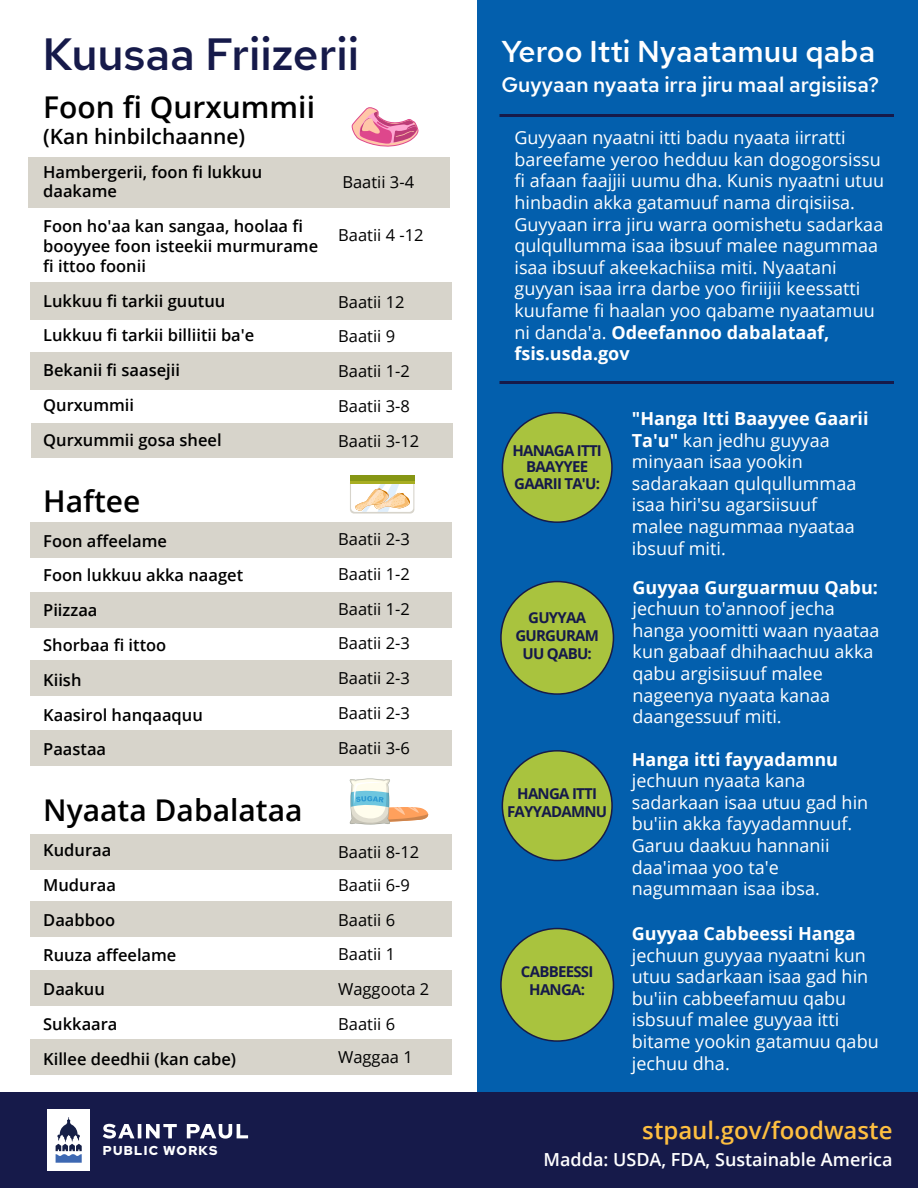
<style>
.page{position:relative;width:918px;height:1188px;background:#fff}
.page>*{position:absolute;margin:0;border:0;box-sizing:border-box;transform-origin:0 0}
.t1{font:500 45px "Red Hat Text";color:#161a4a}
.t2{font:600 30px "Open Sans";color:#000}
.t3{font:500 30px "Red Hat Text";color:#fff}
.t4{font:600 24px "Open Sans";color:#febf40}
.t5{font:500 21px "Red Hat Text";color:#fff}
.t6{font:600 21px "Open Sans";color:#000}
.t7{font:18px/21.6px "Open Sans";color:#fff}
.t8{font:700 18px "Open Sans";color:#fff}
.t9{font:600 18px "Open Sans";color:#fff}
.t10{font:600 16.5px/34.8px "Open Sans";color:#000}
.t11{font:16.5px/34.8px "Open Sans";color:#000}
.t12{font:700 15px/18px "Open Sans";letter-spacing:-.05em;color:#161a4a;text-align:center}
.t13{font:900 12.9px "Red Hat Display";letter-spacing:.1em;color:#fff}
.s1{font-weight:700}
</style>
<div class="page">
<div style="left:477px;top:0;width:441px;height:1188px;background:#035fad"></div>
<div style="left:0;top:1092px;width:918px;height:96px;background:#161a4a"></div>
<div style="left:47px;top:1109px;width:43px;height:62px;background:#fff"></div>
<svg style="left:56px;top:1117px;width:26px;height:46px"></svg>
<svg style="left:103px;top:1124px;width:145px;height:15px"></svg>
<div style="left:502px;top:413px;width:110px;height:109px;background:#a9c33e;border-radius:50%"></div>
<div style="left:502px;top:412px;width:111px;height:111px;border:2px solid #161a4a;border-radius:50%"></div>
<div style="left:501px;top:582px;width:112px;height:112px;background:#a9c33e;border-radius:50%"></div>
<div style="left:500px;top:581px;width:114px;height:114px;border:2px solid #161a4a;border-radius:50%"></div>
<div style="left:502px;top:751px;width:110px;height:109px;background:#a9c33e;border-radius:50%"></div>
<div style="left:502px;top:750px;width:111px;height:111px;border:2px solid #161a4a;border-radius:50%"></div>
<div style="left:501px;top:929px;width:112px;height:112px;background:#a9c33e;border-radius:50%"></div>
<div style="left:500px;top:928px;width:114px;height:114px;border:2px solid #161a4a;border-radius:50%"></div>
<hr style="left:500px;top:114px;width:394px;height:3px;background:#161a4a">
<hr style="left:500px;top:381px;width:394px;height:3px;background:#161a4a">
<div style="left:28px;top:158px;width:422px;height:50px;background:#d7d4cb"></div>
<div style="left:30px;top:282px;width:422px;height:38px;background:#d7d4cb"></div>
<div style="left:30px;top:352px;width:422px;height:38px;background:#d7d4cb"></div>
<div style="left:32px;top:423px;width:421px;height:35px;background:#d7d4cb"></div>
<div style="left:30px;top:522px;width:422px;height:36px;background:#d7d4cb"></div>
<div style="left:30px;top:592px;width:422px;height:36px;background:#d7d4cb"></div>
<div style="left:30px;top:660px;width:422px;height:36px;background:#d7d4cb"></div>
<div style="left:30px;top:730px;width:422px;height:36px;background:#d7d4cb"></div>
<div style="left:30px;top:834px;width:422px;height:36px;background:#d7d4cb"></div>
<div style="left:30px;top:902px;width:422px;height:36px;background:#d7d4cb"></div>
<div style="left:30px;top:970px;width:422px;height:36px;background:#d7d4cb"></div>
<div style="left:30px;top:1040px;width:422px;height:36px;background:#d7d4cb"></div>
<svg style="left:350px;top:779px;width:78px;height:46px"></svg>
<div style="left:350px;top:475px;width:64px;height:8px;background:#869614"></div>
<svg style="left:350px;top:481px;width:64px;height:33px"></svg>
<svg style="left:351px;top:107px;width:68px;height:40px"></svg>
<h1 class="t1" style="left:42px;top:25px;width:318px">Kuusaa Friizerii</h1>
<h2 class="t2" style="left:43px;top:86px;width:273px">Foon fi Qurxummii</h2>
<p class="t6" style="left:43px;top:122px;width:203px">(Kan hinbilchaanne)</p>
<p class="t10" style="left:43px;top:161px;width:221px;line-height:19.8px">Hambergerii, foon fi lukkuu daakame</p>
<p class="t10" style="left:43px;top:216px;width:276px;line-height:19.8px">Foon ho'aa kan sangaa, hoolaa fi booyyee foon isteekii murmurame fi ittoo foonii</p>
<p class="t10" style="left:43px;top:283px;width:213px">Lukkuu fi tarkii guutuu<br>Lukkuu fi tarkii billiitii ba'e<br>Bekanii fi saasejii<br>Qurxummii<br>Qurxummii gosa sheel</p>
<h2 class="t2" style="left:43px;top:480px;width:99px">Haftee</h2>
<p class="t10" style="left:43px;top:523px;width:201px">Foon affeelame<br>Foon lukkuu akka naaget<br>Piizzaa<br>Shorbaa fi ittoo<br>Kiish<br>Kaasirol hanqaaquu<br>Paastaa</p>
<h2 class="t2" style="left:43px;top:790px;width:261px">Nyaata Dabalataa</h2>
<p class="t10" style="left:43px;top:832px;width:194px">Kuduraa<br>Muduraa<br>Daabboo<br>Ruuza affeelame<br>Daakuu<br>Sukkaara<br>Killee deedhii (kan cabe)</p>
<p class="t11" style="left:342px;top:164px;width:73px">Baatii 3-4</p>
<p class="t11" style="left:338px;top:217px;width:87px">Baatii 4 -12</p>
<p class="t11" style="left:338px;top:284px;width:83px">Baatii 12<br>Baatii 9<br>Baatii 1-2<br>Baatii 3-8<br>Baatii 3-12</p>
<p class="t11" style="left:338px;top:521px;width:73px;text-align:justify">Baatii 2-3<br>Baatii 1-2<br>Baatii 1-2<br>Baatii 2-3<br>Baatii 2-3<br>Baatii 2-3<br>Baatii 3-6</p>
<p class="t11" style="left:338px;top:835px;width:83px;line-height:33.3px">Baatii 8-12<br>Baatii 6-9</p>
<p class="t11" style="left:338px;top:902px;width:93px">Baatii 6<br>Baatii 1<br>Waggoota 2<br>Baatii 6</p>
<p class="t11" style="left:338px;top:1040px;width:76px">Waggaa 1</p>
<p class="t13" style="left:103px;top:1142px;width:116px">PUBLIC WORKS</p>
<h2 class="t3" style="left:501px;top:32px;width:375px">Yeroo Itti Nyaatamuu qaba</h2>
<p class="t5" style="left:501px;top:71px;width:379px">Guyyaan nyaata irra jiru maal argisiisa?</p>
<p class="t7" style="left:514px;top:126px;width:371px">Guyyaan nyaatni itti badu nyaata iirratti bareefame yeroo hedduu kan dogogorsissu fi afaan faajjii uumu dha. Kunis nyaatni utuu hinbadin akka gatamuuf nama dirqisiisa.<br>Guyyaan irra jiru warra oomishetu sadarkaa qulqullumma isaa ibsuuf malee nagummaa isaa ibsuuf akeekachiisa miti. Nyaatani guyyan isaa irra darbe yoo firiijii keessatti kuufame fi haalan yoo qabame nyaatamuu ni danda'a. <span class="s1">Odeefannoo dabalataaf, fsis.usda.gov</span></p>
<p class="t12" style="left:512px;top:441px;width:91px;line-height:16.5px">HANAGA ITTI<br>BAAYYEE<br>GAARII TA'U:</p>
<p class="t12" style="left:515px;top:608px;width:85px">GUYYAA<br>GURGURAM<br>UU QABU:</p>
<p class="t12" style="left:507px;top:785px;width:102px">HANGA ITTI<br>FAYYADAMNU</p>
<p class="t12" style="left:521px;top:962px;width:74px">CABBEESSI<br>HANGA:</p>
<p class="t7" style="left:632px;top:407px;width:238px"><span class="s1">"Hanga Itti Baayyee Gaarii<br>Ta'u"</span> kan jedhu guyyaa minyaan isaa yookin sadarakaan qulqullummaa isaa hiri'su agarsiisuuf malee nagummaa nyaataa ibsuuf miti.</p>
<p class="t8" style="left:633px;top:574px;width:247px">Guyyaa Gurguarmuu Qabu:</p>
<p class="t7" style="left:633px;top:597px;width:248px">jechuun to'annoof jecha hanga yoomitti waan nyaataa kun gabaaf dhihaachuu akka qabu argisiisuuf malee nageenya nyaata kanaa daangessuuf miti.</p>
<p class="t8" style="left:632px;top:746px;width:208px">Hanga itti fayyadamnu</p>
<p class="t7" style="left:632px;top:769px;width:238px">jechuun nyaata kana sadarkaan isaa utuu gad hin bu'iin akka fayyadamnuuf.<br>Garuu daakuu hannanii daa'imaa yoo ta'e nagummaan isaa ibsa.</p>
<p class="t8" style="left:632px;top:921px;width:225px">Guyyaa Cabbeessi Hanga</p>
<p class="t7" style="left:632px;top:944px;width:248px">jechuun guyyaa nyaatni kun utuu sadarkaan isaa gad hin bu'iin cabbeefamuu qabu isbsuuf malee guyyaa itti bitame yookin gatamuu qabu jechuu dha.</p>
<h3 class="t4" style="left:642px;top:1114px;width:252px">stpaul.gov/foodwaste</h3>
<p class="t9" style="left:544px;top:1147px;width:350px">Madda: USDA, FDA, Sustainable America</p>
</div>
